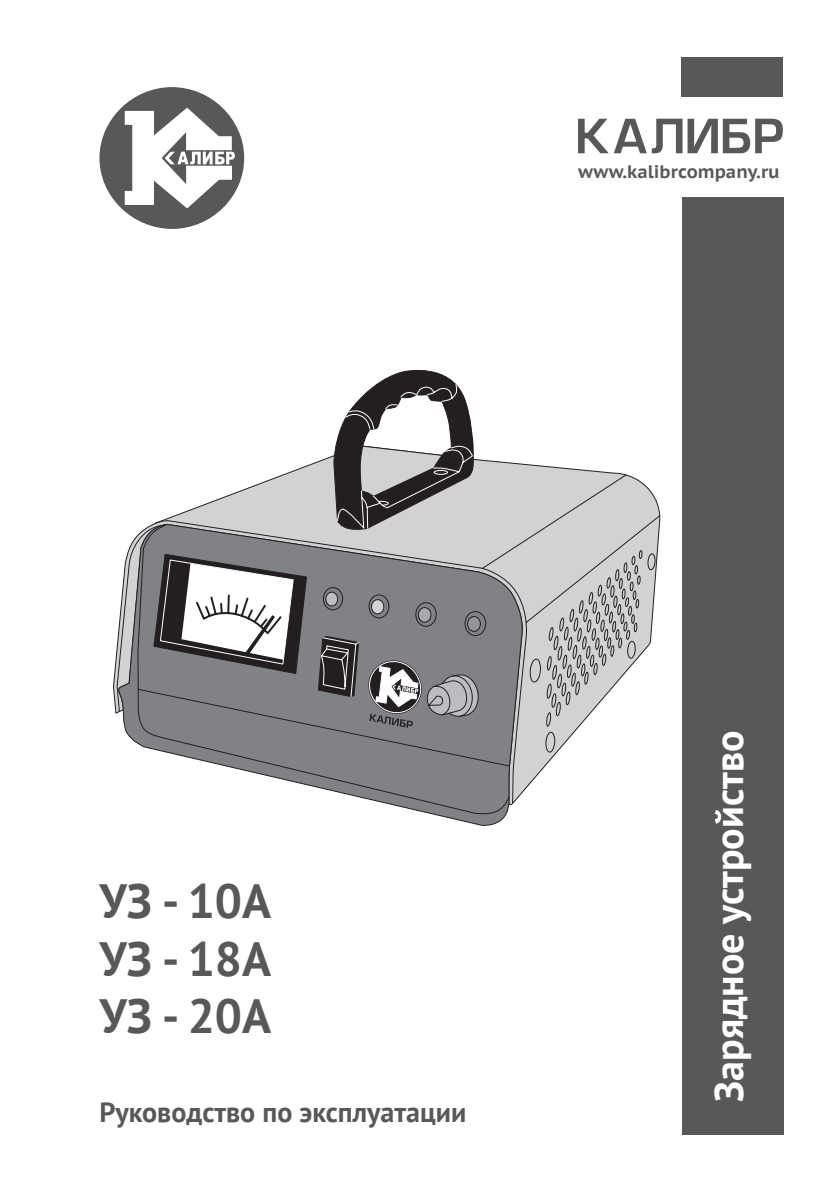
<style>
.page{position:relative;width:840px;height:1191px;background:#fff}
.page>*{position:absolute;margin:0;border:0;box-sizing:border-box;transform-origin:0 0}
.t1{font:700 48px/57.6px "PT Sans";color:#57585a;text-align:justify}
.t2{font:700 40px "PT Sans";color:#fff}
.t3{font:700 28px "PT Sans";color:#57585a}
.t4{font:700 18px "PT Sans Caption";color:#57585a}
</style>
<div class="page">
<div style="left:681px;top:197px;width:101px;height:937px;background:#57585a"></div>
<svg style="left:578px;top:119px;width:204px;height:34px"></svg>
<div style="left:99px;top:87px;width:145px;height:142px;background:#57585a;border-radius:50%"></div>
<svg style="left:124px;top:106px;width:111px;height:104px"></svg>
<div style="left:681px;top:57px;width:101px;height:40px;background:#57585a"></div>
<svg style="left:113px;top:455px;width:548px;height:259px"></svg>
<svg style="left:333px;top:369px;width:141px;height:105px"></svg>
<svg style="left:116px;top:474px;width:544px;height:316px"></svg>
<svg style="left:118px;top:523px;width:407px;height:303px"></svg>
<svg style="left:137px;top:511px;width:373px;height:306px"></svg>
<div style="left:467px;top:616px;width:13px;height:15px;background:#939598;border-radius:50%"></div>
<div style="left:467px;top:616px;width:13px;height:16px;border:1px solid #231f20;border-radius:50%"></div>
<div style="left:415px;top:602px;width:21px;height:25px;border:1px solid #231f20;border-radius:50%"></div>
<div style="left:418px;top:607px;width:13px;height:15px;background:#a8a9ad;border-radius:50%"></div>
<div style="left:418px;top:607px;width:13px;height:15px;border:1px solid #231f20;border-radius:50%"></div>
<div style="left:368px;top:594px;width:21px;height:24px;border:1px solid #231f20;border-radius:50%"></div>
<div style="left:371px;top:599px;width:12px;height:15px;background:#d1d2d4;border-radius:50%"></div>
<div style="left:371px;top:599px;width:13px;height:15px;border:1px solid #231f20;border-radius:50%"></div>
<div style="left:323px;top:587px;width:20px;height:23px;border:1px solid #231f20;border-radius:50%"></div>
<div style="left:325px;top:592px;width:12px;height:14px;background:#bcbdc0;border-radius:50%"></div>
<div style="left:325px;top:592px;width:13px;height:14px;border:1px solid #231f20;border-radius:50%"></div>
<svg style="left:367px;top:658px;width:113px;height:70px"></svg>
<svg style="left:153px;top:553px;width:154px;height:121px"></svg>
<p class="t4" style="left:577px;top:160px;width:203px">www.kalibrcompany.ru</p>
<h1 class="t1" style="left:99px;top:871px;width:173px">УЗ - 10А УЗ - 18А УЗ - 20А</h1>
<p class="t3" style="left:99px;top:1093px;width:368px">Руководство по эксплуатации</p>
<h2 class="t2" style="left:702px;top:1101px;width:373px;rotate:-90deg">Зарядное устройство</h2>
</div>
